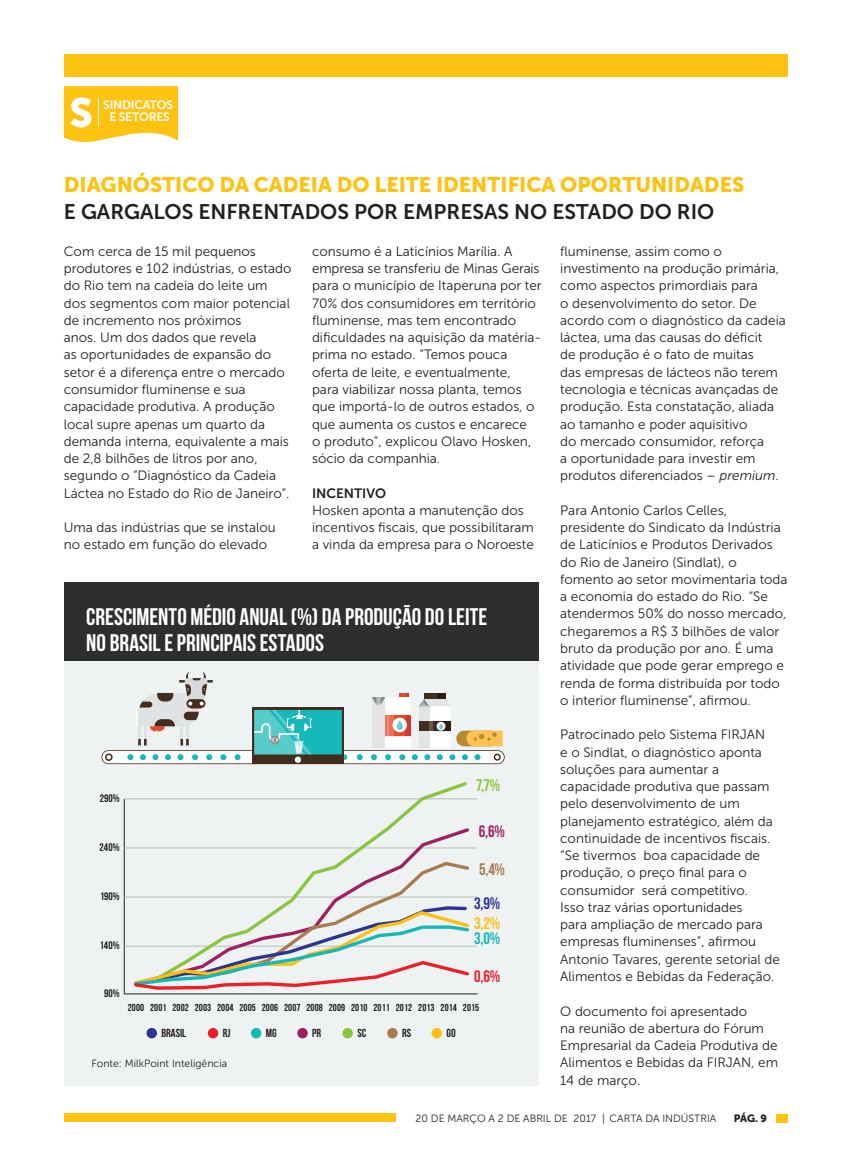
<style>
.page{position:relative;width:851px;height:1149px;background:#fff}
.page>*{position:absolute;margin:0;border:0;box-sizing:border-box;transform-origin:0 0}
.titulo_16{font:40.65px "Museo Sans 900";color:#fff}
.texto{font:24px "Bebas Neue";color:#fff}
.texto-2{font:21px "Museo Sans 900";color:#fec210}
.texto-3{font:21px "Museo Sans 700";color:#231f20}
.t1{font:16.65px/34.2px "Bebas Neue";color:#a87c4f}
.t2{font:16.65px/15.5px "Bebas Neue";color:#fcbf13}
.t3{font:16.65px "Bebas Neue";color:#8ac540}
.t4{font:16.65px "Bebas Neue";color:#9e2063}
.t5{font:16.65px "Bebas Neue";color:#ec1f26}
.texto-4{font:13.5px/17.2px "Museo Sans 300";color:#231f20}
.Entretítulo{font:13.5px "Museo Sans 700";color:#231f20}
.t6{font:12.15px "Museo Sans 700";letter-spacing:-.02em;color:#fff}
.t7{font:11.7px "Bebas Neue";color:#231f20}
.t8{font:10.95px "Bebas Neue";letter-spacing:-.005em;color:#201d1e}
.texto-5{font:10.5px "Museo Sans 300";color:#231f20}
.t9{font:10.5px "Museo Sans 900";color:#231f20}
.t10{font:10.2px "Bebas Neue";color:#201d1e}
.s1{font-style:italic}
.s2{color:#2c358f}
.s3{color:#15b7b7}
</style>
<div class="page">
<div style="left:64px;top:1113px;width:331px;height:8px;background:#fec210"></div>
<div style="left:775px;top:1113px;width:12px;height:8px;background:#fec210"></div>
<div style="left:64px;top:54px;width:723px;height:22px;background:#fec210"></div>
<div style="left:64px;top:661px;width:474px;height:423px;background:#eff2f3"></div>
<hr style="left:124px;top:798px;width:1px;height:195px;background:#201d1e">
<hr style="left:124px;top:993px;width:353px;height:1px;background:#201d1e">
<hr style="left:124px;top:945px;width:353px;height:1px;background:#babcbe">
<hr style="left:124px;top:896px;width:353px;height:1px;background:#babcbe">
<hr style="left:124px;top:847px;width:353px;height:1px;background:#babcbe">
<hr style="left:124px;top:798px;width:353px;height:1px;background:#babcbe">
<svg style="left:132px;top:782px;width:337px;height:43px"></svg>
<svg style="left:132px;top:825px;width:339px;height:34px"></svg>
<svg style="left:132px;top:859px;width:339px;height:45px"></svg>
<svg style="left:132px;top:904px;width:339px;height:86px"></svg>
<div style="left:146px;top:1027px;width:11px;height:11px;background:#2c358f;border-radius:50%"></div>
<div style="left:208px;top:1027px;width:10px;height:11px;background:#ec1f26;border-radius:50%"></div>
<div style="left:251px;top:1027px;width:10px;height:11px;background:#15b7b7;border-radius:50%"></div>
<div style="left:297px;top:1027px;width:11px;height:11px;background:#9e2063;border-radius:50%"></div>
<div style="left:342px;top:1027px;width:11px;height:11px;background:#8ac540;border-radius:50%"></div>
<div style="left:387px;top:1027px;width:10px;height:11px;background:#a87c4f;border-radius:50%"></div>
<div style="left:431px;top:1027px;width:11px;height:11px;background:#fcbf13;border-radius:50%"></div>
<svg style="left:101px;top:671px;width:403px;height:93px"></svg>
<div style="left:64px;top:582px;width:474px;height:79px;background:#2d2f2d"></div>
<svg style="left:64px;top:86px;width:114px;height:56px;background:#fec725"></svg>
<hr style="left:98px;top:97px;width:1px;height:30px;background:#fff">
<p class="titulo_16" style="left:69px;top:90px;width:25px">S</p>
<p class="t6" style="left:103px;top:98px;width:71px">SINDICATOS</p>
<p class="t6" style="left:109px;top:110px;width:62px">E SETORES</p>
<p class="texto-2" style="left:64px;top:173px;width:681px">DIAGNÓSTICO DA CADEIA DO LEITE IDENTIFICA OPORTUNIDADES</p>
<p class="texto-3" style="left:64px;top:200px;width:652px">E GARGALOS ENFRENTADOS POR EMPRESAS NO ESTADO DO RIO</p>
<p class="texto-4" style="left:560px;top:243px;width:227px">fluminense, assim como o investimento na produção primária, como aspectos primordiais para<br>o desenvolvimento do setor. De acordo com o diagnóstico da cadeia láctea, uma das causas do déficit<br>de produção é o fato de muitas<br>das empresas de lácteos não terem tecnologia e técnicas avançadas de produção. Esta constatação, aliada ao tamanho e poder aquisitivo<br>do mercado consumidor, reforça<br>a oportunidade para investir em produtos diferenciados – <span class="s1">premium</span>.</p>
<p class="texto-4" style="left:560px;top:501px;width:229px">Para Antonio Carlos Celles, presidente do Sindicato da Indústria de Laticínios e Produtos Derivados do Rio de Janeiro (Sindlat), o fomento ao setor movimentaria toda a economia do estado do Rio. “Se atendermos 50% do nosso mercado, chegaremos a R$ 3 bilhões de valor bruto da produção por ano. É uma atividade que pode gerar emprego e renda de forma distribuída por todo o interior fluminense”, afirmou.</p>
<p class="texto-4" style="left:560px;top:726px;width:221px">Patrocinado pelo Sistema FIRJAN<br>e o Sindlat, o diagnóstico aponta soluções para aumentar a capacidade produtiva que passam pelo desenvolvimento de um planejamento estratégico, além da continuidade de incentivos fiscais. “Se tivermos boa capacidade de produção, o preço final para o consumidor será competitivo.<br>Isso traz várias oportunidades<br>para ampliação de mercado para empresas fluminenses”, afirmou<br>Antonio Tavares, gerente setorial de<br>Alimentos e Bebidas da Federação.</p>
<p class="texto-4" style="left:560px;top:1002px;width:219px">O documento foi apresentado<br>na reunião de abertura do Fórum<br>Empresarial da Cadeia Produtiva de<br>Alimentos e Bebidas da FIRJAN, em<br>14 de março.</p>
<p class="texto-4" style="left:64px;top:243px;width:229px">Com cerca de 15 mil pequenos produtores e 102 indústrias, o estado do Rio tem na cadeia do leite um dos segmentos com maior potencial de incremento nos próximos<br>anos. Um dos dados que revela<br>as oportunidades de expansão do setor é a diferença entre o mercado consumidor fluminense e sua capacidade produtiva. A produção local supre apenas um quarto da demanda interna, equivalente a mais de 2,8 bilhões de litros por ano, segundo o “Diagnóstico da Cadeia<br>Láctea no Estado do Rio de Janeiro”.</p>
<p class="texto-4" style="left:64px;top:519px;width:213px">Uma das indústrias que se instalou no estado em função do elevado</p>
<p class="texto-4" style="left:312px;top:243px;width:231px">consumo é a Laticínios Marília. A empresa se transferiu de Minas Gerais para o município de Itaperuna por ter 70% dos consumidores em território fluminense, mas tem encontrado dificuldades na aquisição da matéria&shy;prima no estado. “Temos pouca oferta de leite, e eventualmente,<br>para viabilizar nossa planta, temos que importá-lo de outros estados, o que aumenta os custos e encarece<br>o produto”, explicou Olavo Hosken, sócio da companhia.</p>
<p class="Entretítulo" style="left:312px;top:485px;width:76px">INCENTIVO</p>
<p class="texto-4" style="left:312px;top:501px;width:223px">Hosken aponta a manutenção dos incentivos fiscais, que possibilitaram a vinda da empresa para o Noroeste</p>
<p class="texto" style="left:86px;top:603px;width:402px">CRESCIMENTO MÉDIO ANUAL (%) DA PRODUÇÃO DO LEITE</p>
<p class="texto" style="left:86px;top:629px;width:239px">NO BRASIL E PRINCIPAIS ESTADOS</p>
<p class="t3" style="left:475px;top:775px;width:26px">7,7%</p>
<p class="t4" style="left:479px;top:821px;width:28px">6,6%</p>
<p class="t1" style="left:474px;top:851px;width:32px">5,4%<br><span class="s2">3,9%</span></p>
<p class="t2" style="left:474px;top:914px;width:28px">3,2%<br><span class="s3">3,0%</span></p>
<p class="t5" style="left:474px;top:966px;width:28px">0,6%</p>
<p class="t8" style="left:100px;top:792px;width:21px">290%</p>
<p class="t8" style="left:100px;top:840px;width:21px">240%</p>
<p class="t8" style="left:100px;top:889px;width:21px">190%</p>
<p class="t8" style="left:100px;top:938px;width:21px">140%</p>
<p class="t8" style="left:104px;top:987px;width:17px">90%</p>
<p class="t10" style="left:128px;top:1001px;width:352px">2000 2001 2002 2003 2004 2005 2006 2007 2008 2009 2010 2011 2012 2013 2014 2015</p>
<p class="t7" style="left:161px;top:1026px;width:26px">BRASIL</p>
<p class="t7" style="left:223px;top:1026px;width:9px">RJ</p>
<p class="t7" style="left:266px;top:1026px;width:12px">MG</p>
<p class="t7" style="left:312px;top:1026px;width:11px">PR</p>
<p class="t7" style="left:357px;top:1026px;width:10px">SC</p>
<p class="t7" style="left:402px;top:1026px;width:11px">RS</p>
<p class="t7" style="left:446px;top:1026px;width:11px">GO</p>
<p class="texto-5" style="left:91px;top:1057px;width:137px">Fonte: MilkPoint Inteligência</p>
<p class="texto-5" style="left:415px;top:1112px;width:302px">20 DE MARÇO A 2 DE ABRIL DE 2017 | CARTA DA INDÚSTRIA</p>
<p class="t9" style="left:733px;top:1111px;width:35px">PÁG. 9</p>
</div>
